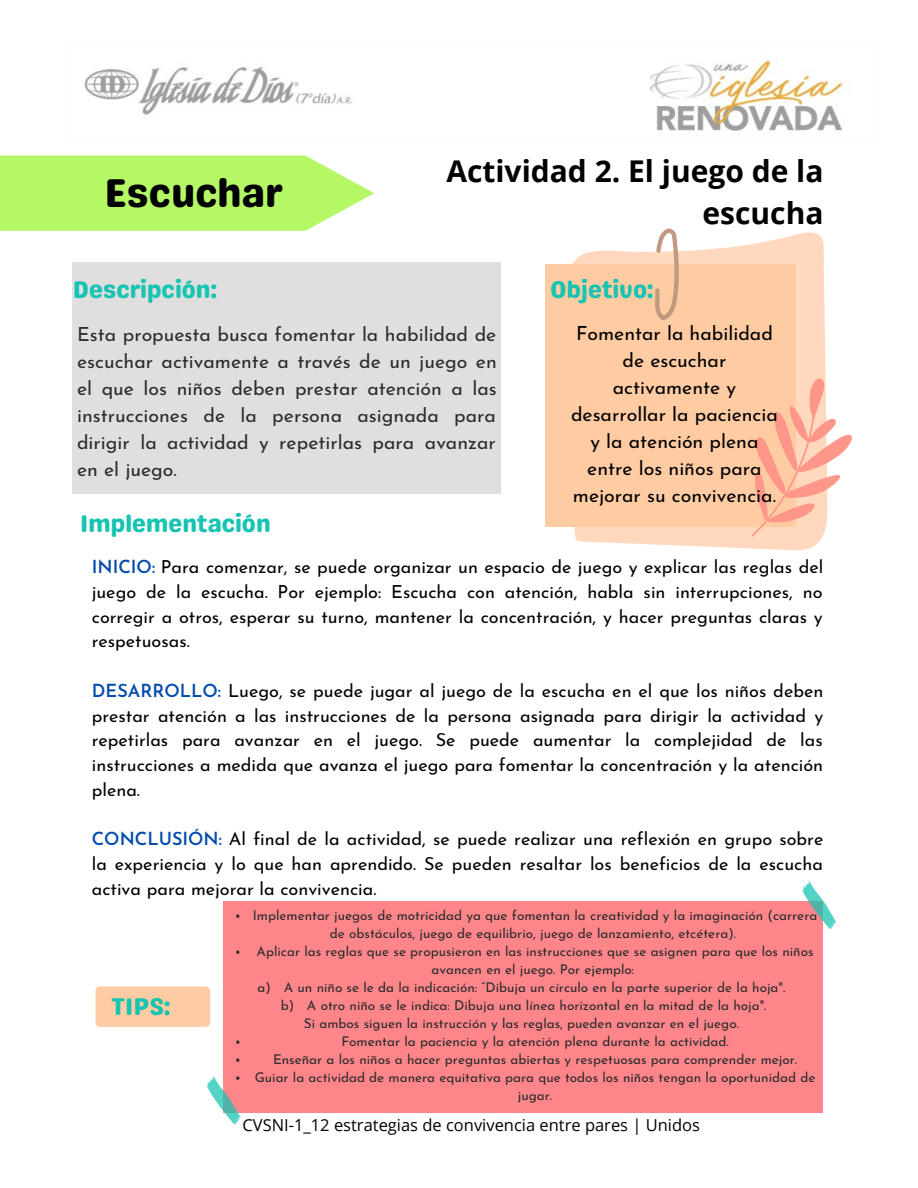
<style>
.page{position:relative;width:918px;height:1188px;background:#fff}
.page>*{position:absolute;margin:0;border:0;box-sizing:border-box;transform-origin:0 0}
.t1{font:40.05px "Genty Sans";color:#000}
.t2{font:700 30px/41.7px "Open Sans";color:#000;text-align:right}
.t3{font:24.15px "Genty Sans";color:#17c3b2}
.t4{font:19.5px/27px "Josefin Sans";color:#000;text-align:justify}
.t5{font:18px/24.8px "Josefin Sans";color:#000;text-align:justify}
.t6{font:16.5px "Open Sans";color:#000}
.t7{font:13.5px/18px "Josefin Sans";color:#000;text-align:center}
.s1{font-weight:600;color:#004aad}
</style>
<div class="page">
<img style="left:84px;top:57px;width:765px;height:74px">
<svg style="left:572px;top:232px;width:254px;height:318px;fill:#ffd8be"></svg>
<div style="left:545px;top:264px;width:251px;height:263px;background:#ffcba2"></div>
<svg style="left:653px;top:229px;width:26px;height:92px"></svg>
<svg style="left:749px;top:378px;width:103px;height:161px"></svg>
<div style="left:224px;top:901px;width:599px;height:211px;background:#fe868b"></div>
<svg style="left:236px;top:914px;width:3px;height:4px"></svg>
<svg style="left:236px;top:950px;width:3px;height:4px"></svg>
<svg style="left:236px;top:1040px;width:3px;height:4px"></svg>
<svg style="left:236px;top:1058px;width:3px;height:4px"></svg>
<svg style="left:802px;top:881px;width:34px;height:48px"></svg>
<div style="left:73px;top:262px;width:428px;height:231px;background:#d9d9d9"></div>
<svg style="left:0;top:156px;width:374px;height:75px;background:#baf873"></svg>
<div style="left:96px;top:986px;width:114px;height:41px;background:#ffcba2"></div>
<svg style="left:206px;top:1075px;width:46px;height:50px"></svg>
<p class="t1" style="left:104px;top:169px;width:180px">Escuchar</p>
<p class="t3" style="left:73px;top:275px;width:146px">Descripción:</p>
<p class="t2" style="left:446px;top:150px;width:379px">Actividad 2. El juego de la escucha</p>
<p class="t3" style="left:550px;top:275px;width:105px">Objetivo:</p>
<p class="t4" style="left:77px;top:322px;width:421px">Esta propuesta busca fomentar la habilidad de escuchar activamente a través de un juego en el que los niños deben prestar atención a las instrucciones de la persona asignada para dirigir la actividad y repetirlas para avanzar en el juego.</p>
<p class="t4" style="left:571px;top:322px;width:208px;text-align:center">Fomentar la habilidad de escuchar activamente y desarrollar la paciencia y la atención plena entre los niños para mejorar su convivencia.</p>
<p class="t3" style="left:80px;top:509px;width:192px">Implementación</p>
<p class="t5" style="left:92px;top:556px;width:733px"><span class="s1">INICIO:</span> Para comenzar, se puede organizar un espacio de juego y explicar las reglas del juego de la escucha. Por ejemplo: Escucha con atención, habla sin interrupciones, no corregir a otros, esperar su turno, mantener la concentración, y hacer preguntas claras y respetuosas.</p>
<p class="t5" style="left:92px;top:680px;width:733px"><span class="s1">DESARROLLO:</span> Luego, se puede jugar al juego de la escucha en el que los niños deben prestar atención a las instrucciones de la persona asignada para dirigir la actividad y repetirlas para avanzar en el juego. Se puede aumentar la complejidad de las instrucciones a medida que avanza el juego para fomentar la concentración y la atención plena.</p>
<p class="t5" style="left:92px;top:829px;width:733px"><span class="s1">CONCLUSIÓN:</span> Al final de la actividad, se puede realizar una reflexión en grupo sobre la experiencia y lo que han aprendido. Se pueden resaltar los beneficios de la escucha activa para mejorar la convivencia.</p>
<p class="t3" style="left:111px;top:992px;width:61px">TIPS:</p>
<p class="t7" style="left:253px;top:908px;width:566px">Implementar juegos de motricidad ya que fomentan la creatividad y la imaginación (carrera de obstáculos, juego de equilibrio, juego de lanzamiento, etcétera).<br>Aplicar las reglas que se propusieron en las instrucciones que se asignen para que los niños avancen en el juego. Por ejemplo:</p>
<p class="t7" style="left:258px;top:980px;width:529px">a) A un niño se le da la indicación: “Dibuja un círculo en la parte superior de la hoja". b) A otro niño se le indica: Dibuja una línea horizontal en la mitad de la hoja".<br>Si ambos siguen la instrucción y las reglas, pueden avanzar en el juego.</p>
<p class="t7" style="left:255px;top:1034px;width:562px">Fomentar la paciencia y la atención plena durante la actividad.<br>Enseñar a los niños a hacer preguntas abiertas y respetuosas para comprender mejor.<br>Guiar la actividad de manera equitativa para que todos los niños tengan la oportunidad de jugar.</p>
<p class="t6" style="left:242px;top:1113px;width:459px">CVSNI-1_12 estrategias de convivencia entre pares | Unidos</p>
</div>
